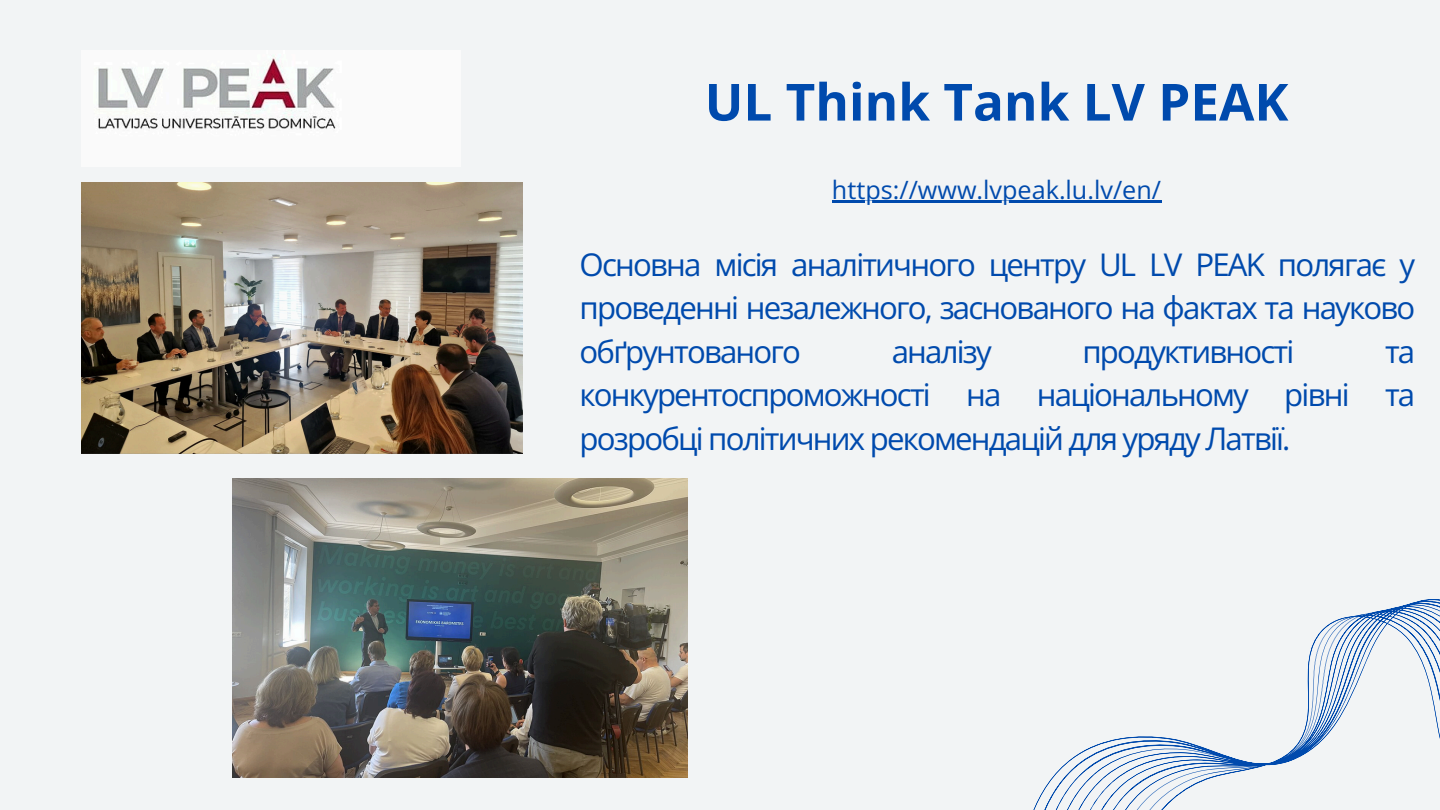
<style>
.page{position:relative;width:1440px;height:810px;background:#f2f4f5}
.page>*{position:absolute;margin:0;border:0;box-sizing:border-box;transform-origin:0 0}
.t1{font:700 51.2px "Open Sans";color:#004aad}
.t2{font:31.2px/43.5px "Open Sans";letter-spacing:-.055em;color:#004aad;text-align:justify}
.t3{font:25.2px "Open Sans";color:#004aad}
</style>
<div class="page">
<svg style="left:1033px;top:599px;width:407px;height:211px"></svg>
<img style="left:93px;top:51px;width:249px;height:85px">
<img style="left:233px;top:478px;width:455px;height:300px">
<img style="left:81px;top:183px;width:442px;height:270px">
<hr style="left:832px;top:201px;width:329px;height:2px;background:#004aad">
<h2 class="t1" style="left:705px;top:66px;width:585px">UL Think Tank LV PEAK</h2>
<p class="t3" style="left:832px;top:172px;width:331px">https://www.lvpeak.lu.lv/en/</p>
<p class="t2" style="left:580px;top:242px;width:837px">Основна місія аналітичного центру UL LV PEAK полягає у проведенні незалежного, заснованого на фактах та науково обґрунтованого</p>
<p class="t2" style="left:892px;top:329px;width:102px">аналізу</p>
<p class="t2" style="left:1082px;top:329px;width:213px">продуктивності</p>
<p class="t2" style="left:580px;top:329px;width:837px;text-indent:805px">та конкурентоспроможності на національному рівні та розробці політичних рекомендацій для уряду Латвії.</p>
</div>
